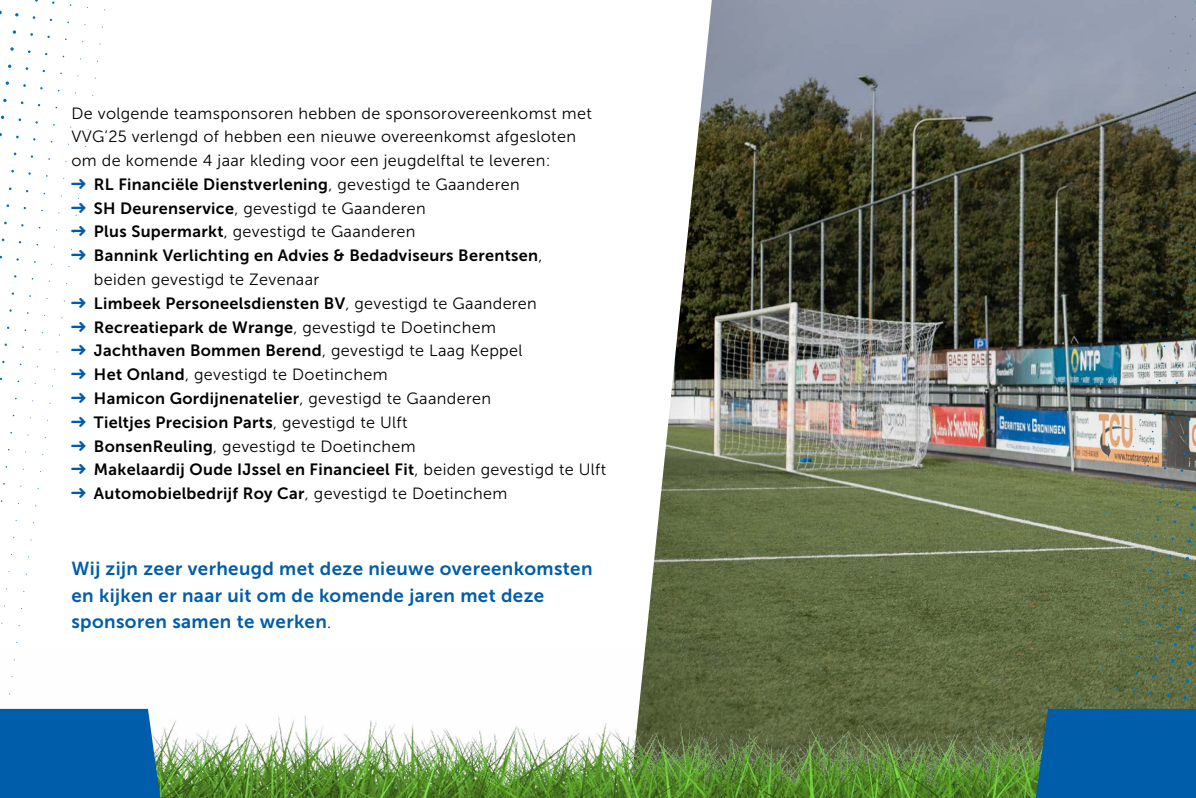
<style>
.page{position:relative;width:1196px;height:798px;background:#fff}
.page>*{position:absolute;margin:0;border:0;box-sizing:border-box;transform-origin:0 0}
.t1{font:18.75px/26.2px "Museo Sans 700";letter-spacing:.02em;color:#005da9}
.t2{font:16.25px "Museo Sans 700";letter-spacing:.02em;color:#000}
.t3{font:16.25px/23.8px "Museo Sans 300";letter-spacing:.02em;color:#000}
.s1{color:#005da9}
.s2{font-family:"Museo Sans 300"}
.s3{font-family:"Museo Sans 700"}
.s4{font-family:"Museo Sans 300";font-size:16.25px;color:#000}
</style>
<div class="page">
<img style="left:645px;top:0;width:551px;height:648px">
<svg style="left:13px;top:30px;width:3px;height:4px"></svg>
<svg style="left:3px;top:98px;width:4px;height:4px"></svg>
<svg style="left:6px;top:81px;width:3px;height:4px"></svg>
<svg style="left:10px;top:47px;width:4px;height:4px"></svg>
<svg style="left:15px;top:13px;width:4px;height:4px"></svg>
<svg style="left:1178px;top:607px;width:4px;height:4px"></svg>
<svg style="left:1193px;top:505px;width:3px;height:4px"></svg>
<svg style="left:1190px;top:522px;width:4px;height:4px"></svg>
<svg style="left:1188px;top:539px;width:3px;height:4px"></svg>
<svg style="left:1185px;top:556px;width:4px;height:4px"></svg>
<svg style="left:1183px;top:573px;width:4px;height:4px"></svg>
<svg style="left:1181px;top:590px;width:3px;height:4px"></svg>
<svg style="left:1190px;top:644px;width:4px;height:4px"></svg>
<svg style="left:1193px;top:627px;width:3px;height:4px"></svg>
<svg style="left:1173px;top:642px;width:4px;height:4px"></svg>
<img style="left:9px;top:648px;width:1187px;height:149px">
<svg style="left:1036px;top:699px;width:160px;height:98px;background:#0c5f9b"></svg>
<div style="left:0;top:708px;width:160px;height:89px;background:#005da9"></div>
<p class="t3" style="left:71px;top:101px;width:522px">De volgende teamsponsoren hebben de sponsorovereenkomst met<br>VVG’25 verlengd of hebben een nieuwe overeenkomst afgesloten om de komende 4 jaar kleding voor een jeugdelftal te leveren:</p>
<p class="t2" style="left:71px;top:175px;width:450px"><span class="s1">★</span> RL Financiële Dienstverlening<span class="s2">, gevestigd te Gaanderen</span></p>
<p class="t3" style="left:71px;top:196px;width:356px"><span class="s1">★</span> <span class="s3">SH Deurenservice</span>, gevestigd te Gaanderen</p>
<p class="t3" style="left:71px;top:220px;width:345px"><span class="s1">★</span> <span class="s3">Plus Supermarkt</span>, gevestigd te Gaanderen</p>
<p class="t2" style="left:71px;top:246px;width:472px"><span class="s1">★</span> Bannink Verlichting en Advies &amp; Bedadviseurs Berentsen<span class="s2">,</span></p>
<p class="t3" style="left:94px;top:267px;width:227px">beiden gevestigd te Zevenaar</p>
<p class="t2" style="left:71px;top:294px;width:467px"><span class="s1">★</span> Limbeek Personeelsdiensten BV<span class="s2">, gevestigd te Gaanderen</span></p>
<p class="t3" style="left:71px;top:315px;width:426px"><span class="s1">★</span> <span class="s3">Recreatiepark de Wrange</span>, gevestigd te Doetinchem</p>
<p class="t2" style="left:71px;top:341px;width:452px"><span class="s1">★</span> Jachthaven Bommen Berend<span class="s2">, gevestigd te Laag Keppel</span></p>
<p class="t3" style="left:71px;top:362px;width:318px"><span class="s1">★</span> <span class="s3">Het Onland</span>, gevestigd te Doetinchem</p>
<p class="t2" style="left:71px;top:389px;width:421px"><span class="s1">★</span> Hamicon Gordijnenatelier<span class="s2">, gevestigd te Gaanderen</span></p>
<p class="t2" style="left:71px;top:413px;width:338px"><span class="s1">★</span> Tieltjes Precision Parts<span class="s2">, gevestigd te Ulft</span></p>
<p class="t3" style="left:71px;top:434px;width:346px"><span class="s1">★</span> <span class="s3">BonsenReuling</span>, gevestigd te Doetinchem</p>
<p class="t2" style="left:71px;top:460px;width:536px"><span class="s1">★</span> Makelaardij Oude IJssel en Financieel Fit<span class="s2">, beiden gevestigd te Ulft</span></p>
<p class="t2" style="left:71px;top:484px;width:437px"><span class="s1">★</span> Automobielbedrijf Roy Car<span class="s2">, gevestigd te Doetinchem</span></p>
<p class="t1" style="left:71px;top:555px;width:523px">Wij zijn zeer verheugd met deze nieuwe overeenkomsten en kijken er naar uit om de komende jaren met deze sponsoren samen te werken<span class="s4">.</span></p>
</div>
